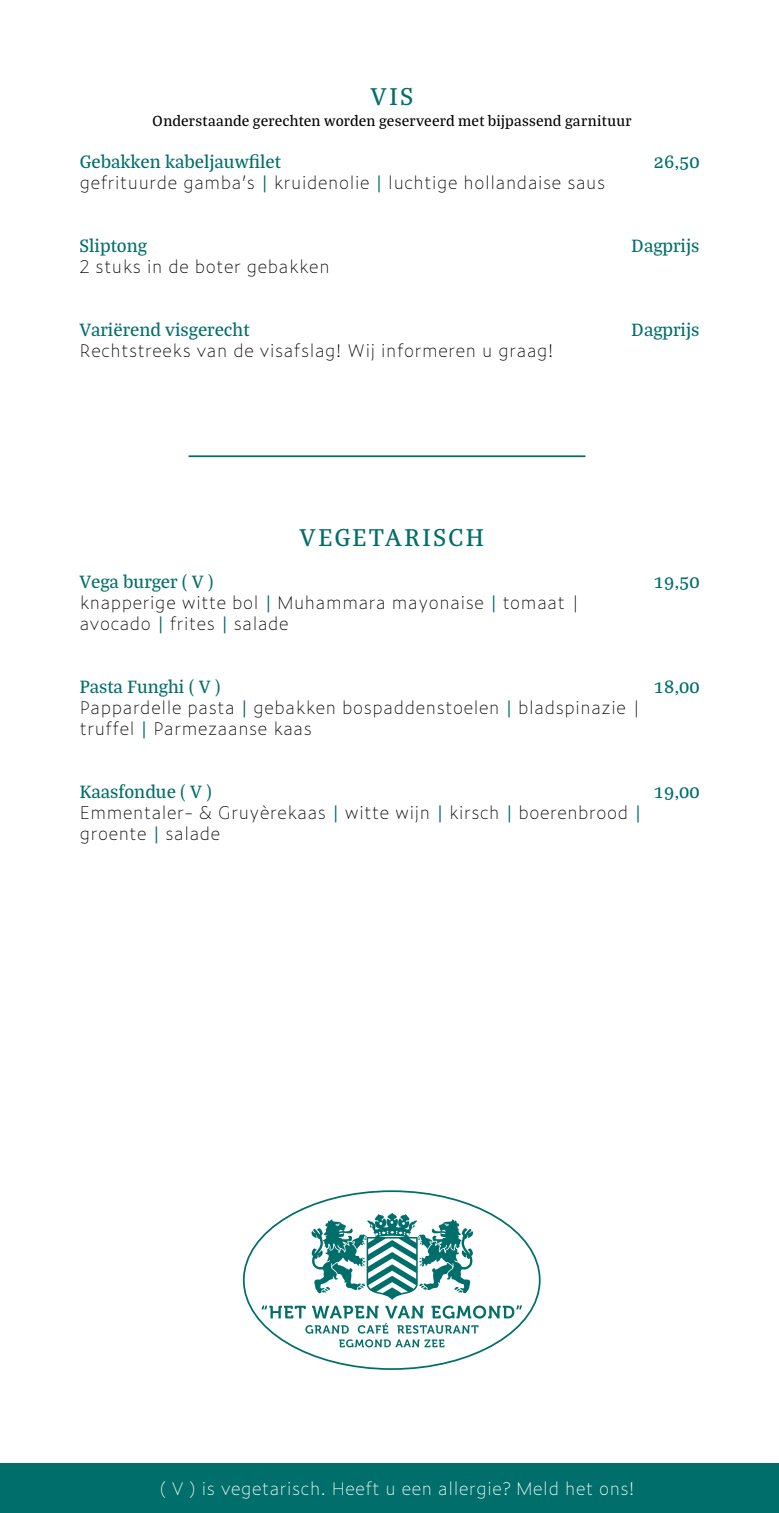
<style>
.page{position:relative;width:779px;height:1513px;background:#fff}
.page>*{position:absolute;margin:0;border:0;box-sizing:border-box;transform-origin:0 0}
.t1{font:500 26.25px "Bagatela";letter-spacing:.07em;color:#006e6a}
.t2{font:500 19.25px "Bagatela";color:#006e6a}
.t3{font:100 17.5px/21px "Zeitung Micro Pro";color:#000}
.t4{font:100 17.5px "Zeitung Micro Pro";color:#fff}
.t5{font:500 15.75px "Bagatela";letter-spacing:.01em;color:#000}
.s1{font-weight:300;color:#006e6a}
</style>
<div class="page">
<div style="left:0;top:1463px;width:779px;height:50px;background:#006e6a"></div>
<svg style="left:261px;top:1306px;width:261px;height:41px"></svg>
<svg style="left:311px;top:1213px;width:162px;height:87px"></svg>
<hr style="left:189px;top:455px;width:396px;height:2px;background:#006e6a">
<h1 class="t1" style="left:371px;top:79px;width:44px">VIS</h1>
<p class="t5" style="left:152px;top:111px;width:481px">Onderstaande gerechten worden geserveerd met bijpassend garnituur</p>
<p class="t2" style="left:79px;top:149px;width:203px">Gebakken kabeljauwfilet</p>
<p class="t2" style="left:654px;top:149px;width:47px">26,50</p>
<p class="t3" style="left:79px;top:171px;width:527px">gefrituurde gamba’s <span class="s1">|</span> kruidenolie <span class="s1">|</span> luchtige hollandaise saus</p>
<p class="t2" style="left:79px;top:233px;width:69px">Sliptong</p>
<p class="t2" style="left:631px;top:233px;width:70px">Dagprijs</p>
<p class="t3" style="left:79px;top:255px;width:252px">2 stuks in de boter gebakken</p>
<p class="t2" style="left:79px;top:317px;width:172px">Variërend visgerecht</p>
<p class="t2" style="left:631px;top:317px;width:70px">Dagprijs</p>
<p class="t3" style="left:79px;top:339px;width:476px">Rechtstreeks van de visafslag! Wij informeren u graag!</p>
<h1 class="t1" style="left:300px;top:520px;width:186px">VEGETARISCH</h1>
<p class="t2" style="left:79px;top:569px;width:136px">Vega burger ( V )</p>
<p class="t2" style="left:654px;top:569px;width:47px">19,50</p>
<p class="t3" style="left:79px;top:591px;width:502px">knapperige witte bol <span class="s1">|</span> Muhammara mayonaise <span class="s1">|</span> tomaat | avocado <span class="s1">|</span> frites <span class="s1">|</span> salade</p>
<p class="t2" style="left:79px;top:674px;width:143px">Pasta Funghi ( V )</p>
<p class="t2" style="left:654px;top:674px;width:47px">18,00</p>
<p class="t3" style="left:79px;top:696px;width:564px">Pappardelle pasta <span class="s1">|</span> gebakken bospaddenstoelen <span class="s1">|</span> bladspinazie | truffel <span class="s1">|</span> Parmezaanse kaas</p>
<p class="t2" style="left:79px;top:779px;width:134px">Kaasfondue ( V )</p>
<p class="t2" style="left:654px;top:779px;width:47px">19,00</p>
<p class="t3" style="left:79px;top:801px;width:565px">Emmentaler- &amp; Gruyèrekaas <span class="s1">|</span> witte wijn <span class="s1">|</span> kirsch <span class="s1">|</span> boerenbrood <span class="s1">| </span>groente <span class="s1">|</span> salade</p>
<p class="t4" style="left:159px;top:1475px;width:477px">( V ) is vegetarisch. Heeft u een allergie? Meld het ons!</p>
</div>
